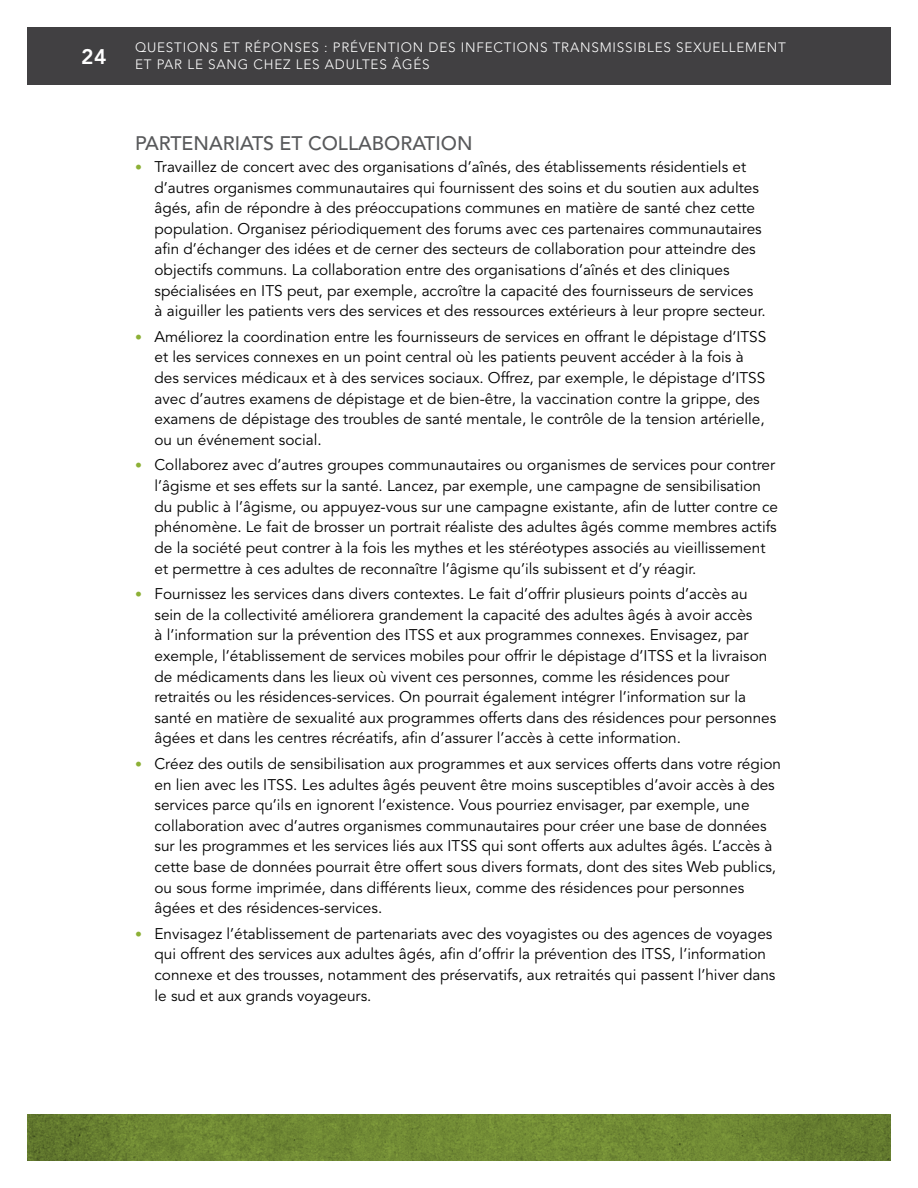
<style>
.page{position:relative;width:918px;height:1188px;background:#fff}
.page>*{position:absolute;margin:0;border:0;box-sizing:border-box;transform-origin:0 0}
.t1{font:800 21px "Avenir LT Std";color:#fff}
.t2{font:500 19.5px "Avenir LT Std";color:#58595b}
.t3{font:15.3px/20.5px "Avenir LT Std";color:#000}
.t4{font:300 13.5px/16.5px "Avenir LT Std";letter-spacing:.06em;color:#fff}
.s1{font-size:13.8px;color:#8cb036}
</style>
<div class="page">
<svg style="left:27px;top:1115px;width:864px;height:46px;background:#6d8533"></svg>
<div style="left:27px;top:27px;width:113px;height:57px;background:#414042"></div>
<div style="left:135px;top:27px;width:756px;height:57px;background:#414042"></div>
<h1 class="t1" style="left:81px;top:44px;width:27px">24</h1>
<p class="t4" style="left:135px;top:40px;width:652px">QUESTIONS ET RÉPONSES : PRÉVENTION DES INFECTIONS TRANSMISSIBLES SEXUELLEMENT<br>ET PAR LE SANG CHEZ LES ADULTES ÂGÉS</p>
<p class="t2" style="left:135px;top:132px;width:339px">PARTENARIATS ET COLLABORATION</p>
<p class="t3" style="left:154px;top:157px;width:613px;text-indent:-20px"><span class="s1">•</span> Travaillez de concert avec des organisations d’aînés, des établissements résidentiels et d’autres organismes communautaires qui fournissent des soins et du soutien aux adultes âgés, afin de répondre à des préoccupations communes en matière de santé chez cette population. Organisez périodiquement des forums avec ces partenaires communautaires afin d’échanger des idées et de cerner des secteurs de collaboration pour atteindre des objectifs communs. La collaboration entre des organisations d’aînés et des cliniques spécialisées en ITS peut, par exemple, accroître la capacité des fournisseurs de services<br>à aiguiller les patients vers des services et des ressources extérieurs à leur propre secteur.</p>
<p class="t3" style="left:154px;top:327px;width:613px;text-indent:-20px"><span class="s1">•</span> Améliorez la coordination entre les fournisseurs de services en offrant le dépistage d’ITSS et les services connexes en un point central où les patients peuvent accéder à la fois à des services médicaux et à des services sociaux. Offrez, par exemple, le dépistage d’ITSS avec d’autres examens de dépistage et de bien-être, la vaccination contre la grippe, des examens de dépistage des troubles de santé mentale, le contrôle de la tension artérielle, ou un événement social.</p>
<p class="t3" style="left:154px;top:455px;width:625px;text-indent:-20px"><span class="s1">•</span> Collaborez avec d’autres groupes communautaires ou organismes de services pour contrer l’âgisme et ses effets sur la santé. Lancez, par exemple, une campagne de sensibilisation du public à l’âgisme, ou appuyez-vous sur une campagne existante, afin de lutter contre ce phénomène. Le fait de brosser un portrait réaliste des adultes âgés comme membres actifs de la société peut contrer à la fois les mythes et les stéréotypes associés au vieillissement et permettre à ces adultes de reconnaître l’âgisme qu’ils subissent et d’y réagir.</p>
<p class="t3" style="left:154px;top:584px;width:623px;text-indent:-20px"><span class="s1">•</span> Fournissez les services dans divers contextes. Le fait d’offrir plusieurs points d’accès au sein de la collectivité améliorera grandement la capacité des adultes âgés à avoir accès<br>à l’information sur la prévention des ITSS et aux programmes connexes. Envisagez, par exemple, l’établissement de services mobiles pour offrir le dépistage d’ITSS et la livraison de médicaments dans les lieux où vivent ces personnes, comme les résidences pour retraités ou les résidences-services. On pourrait également intégrer l’information sur la santé en matière de sexualité aux programmes offerts dans des résidences pour personnes âgées et dans les centres récréatifs, afin d’assurer l’accès à cette information.</p>
<p class="t3" style="left:154px;top:754px;width:628px;text-indent:-20px"><span class="s1">•</span> Créez des outils de sensibilisation aux programmes et aux services offerts dans votre région en lien avec les ITSS. Les adultes âgés peuvent être moins susceptibles d’avoir accès à des services parce qu’ils en ignorent l’existence. Vous pourriez envisager, par exemple, une collaboration avec d’autres organismes communautaires pour créer une base de données sur les programmes et les services liés aux ITSS qui sont offerts aux adultes âgés. L’accès à cette base de données pourrait être offert sous divers formats, dont des sites Web publics, ou sous forme imprimée, dans différents lieux, comme des résidences pour personnes âgées et des résidences-services.</p>
<p class="t3" style="left:154px;top:924px;width:622px;text-indent:-20px"><span class="s1">•</span> Envisagez l’établissement de partenariats avec des voyagistes ou des agences de voyages qui offrent des services aux adultes âgés, afin d’offrir la prévention des ITSS, l’information connexe et des trousses, notamment des préservatifs, aux retraités qui passent l’hiver dans le sud et aux grands voyageurs.</p>
</div>
